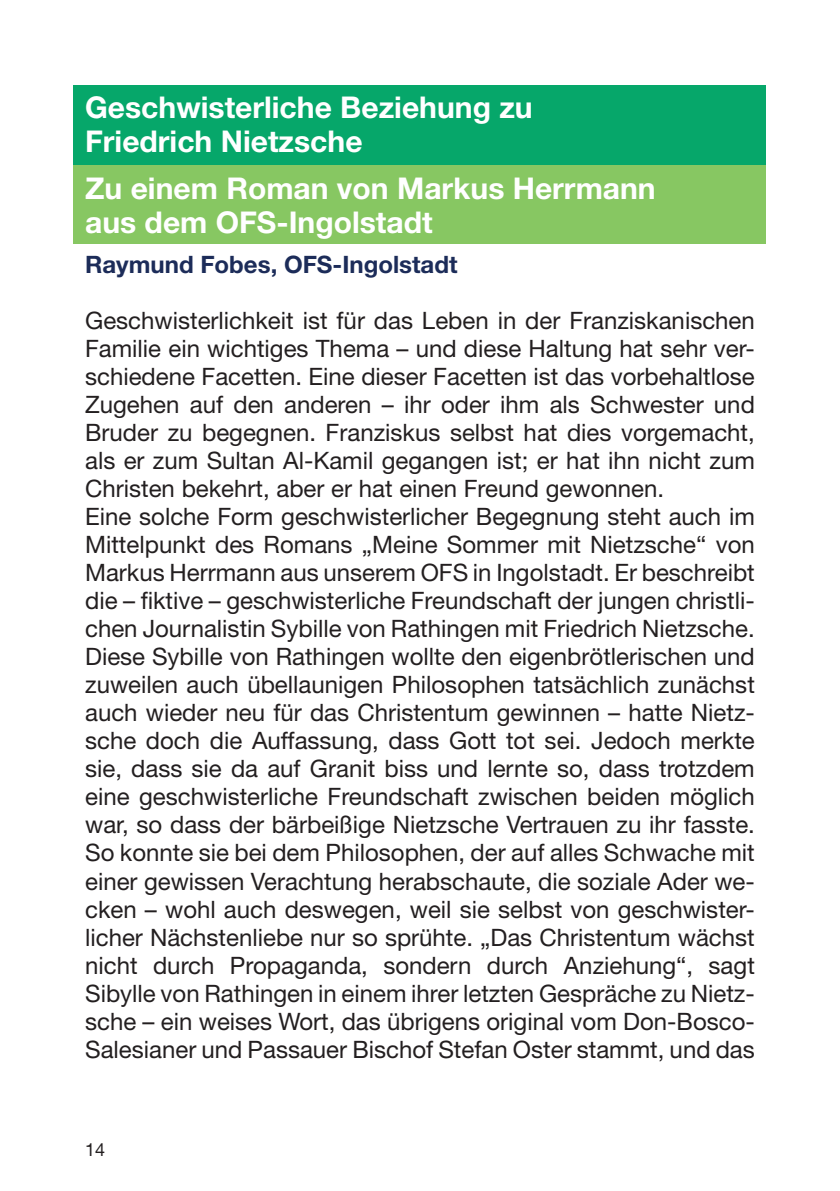
<style>
.page{position:relative;width:840px;height:1191px;background:#fff}
.page>*{position:absolute;margin:0;border:0;box-sizing:border-box;transform-origin:0 0}
.t1{font:700 30px/34px "Helvetica Neue";color:#fff}
.t2{font:24px/28px "Helvetica Neue";color:#231f20}
.t3{font:700 24px "Helvetica Neue";color:#1c2c59}
.t4{font:18px "Helvetica Neue";color:#231f20}
</style>
<div class="page">
<div style="left:74px;top:164px;width:691px;height:80px;background:#87c762"></div>
<div style="left:74px;top:85px;width:691px;height:79px;background:#06a76a"></div>
<p class="t1" style="left:85px;top:90px;width:449px">Geschwisterliche Beziehung zu<br>Friedrich Nietzsche</p>
<p class="t1" style="left:85px;top:171px;width:571px">Zu einem Roman von Markus Herrmann aus dem OFS-Ingolstadt</p>
<p class="t3" style="left:85px;top:250px;width:373px">Raymund Fobes, OFS-Ingolstadt</p>
<p class="t2" style="left:85px;top:306px;width:671px">Geschwisterlichkeit ist für das Leben in der Franziskanischen Familie ein wichtiges Thema – und diese Haltung hat sehr ver&shy;schiedene Facetten. Eine dieser Facetten ist das vorbehaltlose Zugehen auf den anderen – ihr oder ihm als Schwester und Bruder zu begegnen. Franziskus selbst hat dies vorgemacht, als er zum Sultan Al-Kamil gegangen ist; er hat ihn nicht zum Christen bekehrt, aber er hat einen Freund gewonnen.<br>Eine solche Form geschwisterlicher Begegnung steht auch im Mittelpunkt des Romans „Meine Sommer mit Nietzsche“ von Markus Herrmann aus unserem OFS in Ingolstadt. Er beschreibt die – fiktive – geschwisterliche Freundschaft der jungen christli&shy;chen Journalistin Sybille von Rathingen mit Friedrich Nietzsche.<br>Diese Sybille von Rathingen wollte den eigenbrötlerischen und zuweilen auch übellaunigen Philosophen tatsächlich zunächst auch wieder neu für das Christentum gewinnen – hatte Nietz&shy;sche doch die Auffassung, dass Gott tot sei. Jedoch merkte sie, dass sie da auf Granit biss und lernte so, dass trotzdem eine geschwisterliche Freundschaft zwischen beiden möglich war, so dass der bärbeißige Nietzsche Vertrauen zu ihr fasste.<br>So konnte sie bei dem Philosophen, der auf alles Schwache mit einer gewissen Verachtung herabschaute, die soziale Ader we&shy;cken – wohl auch deswegen, weil sie selbst von geschwister&shy;licher Nächstenliebe nur so sprühte. „Das Christentum wächst nicht durch Propaganda, sondern durch Anziehung“, sagt Sibylle von Rathingen in einem ihrer letzten Gespräche zu Nietz&shy;sche – ein weises Wort, das übrigens original vom Don-Bosco-Salesianer und Passauer Bischof Stefan Oster stammt, und das</p>
<p class="t4" style="left:85px;top:1139px;width:22px">14</p>
</div>
